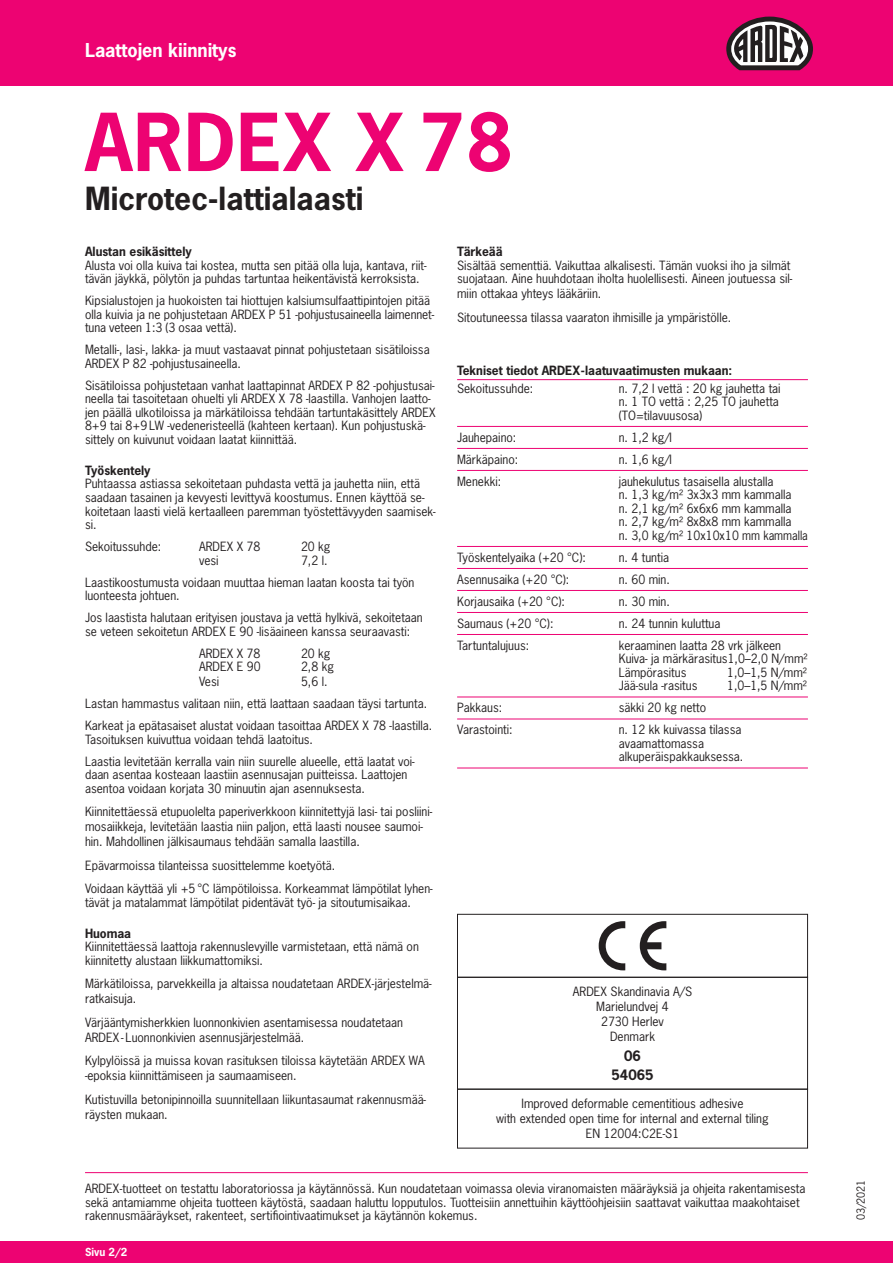
<style>
.page{position:relative;width:893px;height:1263px;background:#fff}
.page>*{position:absolute;margin:0;border:0;box-sizing:border-box;transform-origin:0 0}
.t1{font:700 75px "News Gothic Std";letter-spacing:.015em;color:#ed0372}
.t2{font:700 30px "News Gothic Std";letter-spacing:.005em;color:#231f20}
.t3{font:700 18px "News Gothic Std";color:#fff}
.t4{font:700 13.5px/19.2px "News Gothic Std";color:#231f20;text-align:center}
.t5{font:12px/13.5px "News Gothic Std";color:#231f20}
.t6{font:700 12px "News Gothic Std";color:#231f20}
.t7{font:700 10.5px "News Gothic Std";color:#fff}
.t8{font:10.5px "News Gothic Std";color:#231f20}
</style>
<div class="page">
<hr style="left:85px;top:1172px;width:723px;height:1px;background:#ed0372">
<div style="left:0;top:1242px;width:893px;height:21px;background:#ed0372"></div>
<div style="left:0;top:0;width:893px;height:85px;background:#ed0372"></div>
<div style="left:457px;top:914px;width:351px;height:64px;border:1px solid #231f20"></div>
<div style="left:457px;top:977px;width:351px;height:112px;border:1px solid #231f20"></div>
<div style="left:457px;top:1089px;width:351px;height:59px;border:1px solid #231f20"></div>
<svg style="left:599px;top:921px;width:26px;height:49px"></svg>
<svg style="left:640px;top:921px;width:26px;height:49px"></svg>
<hr style="left:457px;top:379px;width:351px;height:1px;background:#ed0372">
<hr style="left:457px;top:426px;width:351px;height:1px;background:#ed0372">
<hr style="left:457px;top:448px;width:351px;height:1px;background:#ed0372">
<hr style="left:457px;top:470px;width:351px;height:1px;background:#ed0372">
<hr style="left:457px;top:546px;width:351px;height:1px;background:#ed0372">
<hr style="left:457px;top:568px;width:351px;height:1px;background:#ed0372">
<hr style="left:457px;top:590px;width:351px;height:1px;background:#ed0372">
<hr style="left:457px;top:612px;width:351px;height:1px;background:#ed0372">
<hr style="left:457px;top:634px;width:351px;height:1px;background:#ed0372">
<hr style="left:457px;top:697px;width:351px;height:1px;background:#ed0372">
<hr style="left:457px;top:719px;width:351px;height:1px;background:#ed0372">
<hr style="left:457px;top:768px;width:351px;height:1px;background:#ed0372">
<svg style="left:726px;top:17px;width:87px;height:53px"></svg>
<h3 class="t3" style="left:85px;top:38px;width:153px">Laattojen kiinnitys</h3>
<h1 class="t1" style="left:85px;top:93px;width:429px">ARDEX X 78</h1>
<h2 class="t2" style="left:85px;top:179px;width:280px">Microtec-lattialaasti</h2>
<p class="t6" style="left:85px;top:244px;width:108px">Alustan esikäsittely</p>
<p class="t5" style="left:85px;top:258px;width:343px">Alusta voi olla kuiva tai kostea, mutta sen pitää olla luja, kantava, riit&shy;tävän jäykkä, pölytön ja puhdas tartuntaa heikentävistä kerroksista.</p>
<p class="t5" style="left:85px;top:294px;width:351px">Kipsialustojen ja huokoisten tai hiottujen kalsiumsulfaattipintojen pitää olla kuivia ja ne pohjustetaan ARDEX P 51 -pohjustusaineella laimennet&shy;tuna veteen 1:3 (3 osaa vettä).</p>
<p class="t5" style="left:85px;top:343px;width:346px">Metalli-, lasi-, lakka- ja muut vastaavat pinnat pohjustetaan sisätiloissa<br>ARDEX P 82 -pohjustusaineella.</p>
<p class="t5" style="left:85px;top:378px;width:352px">Sisätiloissa pohjustetaan vanhat laattapinnat ARDEX P 82 -pohjustusai&shy;neella tai tasoitetaan ohuelti yli ARDEX X 78 -laastilla. Vanhojen laatto&shy;jen päällä ulkotiloissa ja märkätiloissa tehdään tartuntakäsittely ARDEX 8+9 tai 8+9 LW -vedeneristeellä (kahteen kertaan). Kun pohjustuskä&shy;sittely on kuivunut voidaan laatat kiinnittää.</p>
<p class="t6" style="left:85px;top:462px;width:67px">Työskentely</p>
<p class="t5" style="left:85px;top:477px;width:352px">Puhtaassa astiassa sekoitetaan puhdasta vettä ja jauhetta niin, että saadaan tasainen ja kevyesti levittyvä koostumus. Ennen käyttöä se&shy;koitetaan laasti vielä kertaalleen paremman työstettävyyden saamisek&shy;si.</p>
<p class="t5" style="left:85px;top:540px;width:78px">Sekoitussuhde:</p>
<p class="t5" style="left:199px;top:540px;width:63px">ARDEX X 78</p>
<p class="t5" style="left:301px;top:540px;width:31px">20 kg</p>
<p class="t5" style="left:199px;top:553px;width:21px">vesi</p>
<p class="t6" style="left:457px;top:244px;width:47px">Tärkeää</p>
<p class="t5" style="left:457px;top:258px;width:337px">Sisältää sementtiä. Vaikuttaa alkalisesti. Tämän vuoksi iho ja silmät suojataan. Aine huuhdotaan iholta huolellisesti. Aineen joutuessa sil-</p>
<p class="t5" style="left:457px;top:282px;width:276px;line-height:23.5px">miin ottakaa yhteys lääkäriin.<br>Sitoutuneessa tilassa vaaraton ihmisille ja ympäristölle.</p>
<p class="t6" style="left:457px;top:362px;width:277px">Tekniset tiedot ARDEX-laatuvaatimusten mukaan:</p>
<p class="t5" style="left:457px;top:381px;width:78px">Sekoitussuhde:</p>
<p class="t5" style="left:619px;top:381px;width:163px">n. 7,2 l vettä : 20 kg jauhetta tai n. 1 TO vettä : 2,25 TO jauhetta (TO=tilavuusosa)</p>
<p class="t5" style="left:457px;top:430px;width:61px">Jauhepaino:</p>
<p class="t5" style="left:619px;top:430px;width:55px">n. 1,2 kg/l</p>
<p class="t5" style="left:457px;top:452px;width:63px">Märkäpaino:</p>
<p class="t5" style="left:619px;top:452px;width:55px">n. 1,6 kg/l</p>
<p class="t5" style="left:457px;top:474px;width:46px">Menekki:</p>
<p class="t5" style="left:619px;top:474px;width:191px">jauhekulutus tasaisella alustalla<br>n. 1,3 kg/m² 3x3x3 mm kammalla<br>n. 2,1 kg/m² 6x6x6 mm kammalla<br>n. 2,7 kg/m² 8x8x8 mm kammalla<br>n. 3,0 kg/m² 10x10x10 mm kammalla</p>
<p class="t5" style="left:457px;top:550px;width:130px">Työskentelyaika (+20 °C):</p>
<p class="t5" style="left:619px;top:550px;width:52px">n. 4 tuntia</p>
<p class="t5" style="left:457px;top:572px;width:114px">Asennusaika (+20 °C):</p>
<p class="t5" style="left:619px;top:572px;width:53px">n. 60 min.</p>
<p class="t5" style="left:457px;top:594px;width:109px">Korjausaika (+20 °C):</p>
<p class="t5" style="left:619px;top:594px;width:53px">n. 30 min.</p>
<p class="t5" style="left:457px;top:616px;width:98px">Saumaus (+20 °C):</p>
<p class="t5" style="left:619px;top:616px;width:103px">n. 24 tunnin kuluttua</p>
<p class="t5" style="left:457px;top:638px;width:74px">Tartuntalujuus:</p>
<p class="t5" style="left:619px;top:638px;width:190px">keraaminen laatta 28 vrk jälkeen<br>Kuiva- ja märkärasitus1,0–2,0 N/mm²<br>Lämpörasitus</p>
<p class="t5" style="left:85px;top:549px;width:331px;line-height:22px;text-indent:216px">7,2 l.<br>Laastikoostumusta voidaan muuttaa hieman laatan koosta tai työn</p>
<p class="t5" style="left:85px;top:584px;width:339px;line-height:22px">luonteesta johtuen.<br>Jos laastista halutaan erityisen joustava ja vettä hylkivä, sekoitetaan</p>
<p class="t5" style="left:199px;top:620px;width:213px;line-height:22px;text-indent:-114px">se veteen sekoitetun ARDEX E 90 -lisäaineen kanssa seuraavasti:<br>ARDEX X 78</p>
<p class="t5" style="left:301px;top:646px;width:31px">20 kg</p>
<p class="t5" style="left:199px;top:660px;width:63px">ARDEX E 90</p>
<p class="t5" style="left:301px;top:660px;width:34px">2,8 kg</p>
<p class="t5" style="left:199px;top:675px;width:22px">Vesi</p>
<p class="t5" style="left:727px;top:665px;width:81px">1,0–1,5 N/mm²</p>
<p class="t5" style="left:85px;top:670px;width:349px;line-height:22px;text-indent:216px">5,6 l.<br>Lastan hammastus valitaan niin, että laattaan saadaan täysi tartunta.<br>Karkeat ja epätasaiset alustat voidaan tasoittaa ARDEX X 78 -laastilla.</p>
<p class="t5" style="left:85px;top:728px;width:331px;line-height:22px">Tasoituksen kuivuttua voidaan tehdä laatoitus.<br>Laastia levitetään kerralla vain niin suurelle alueelle, että laatat voi-</p>
<p class="t5" style="left:85px;top:768px;width:324px">daan asentaa kosteaan laastiin asennusajan puitteissa. Laattojen asentoa voidaan korjata 30 minuutin ajan asennuksesta.</p>
<p class="t5" style="left:85px;top:804px;width:349px;line-height:15px">Kiinnitettäessä etupuolelta paperiverkkoon kiinnitettyjä lasi- tai posliini&shy;mosaiikkeja, levitetään laastia niin paljon, että laasti nousee saumoi&shy;hin. Mahdollinen jälkisaumaus tehdään samalla laastilla.</p>
<p class="t5" style="left:85px;top:853px;width:349px;line-height:23.4px">Epävarmoissa tilanteissa suosittelemme koetyötä.<br>Voidaan käyttää yli +5 °C lämpötiloissa. Korkeammat lämpötilat lyhen-</p>
<p class="t5" style="left:85px;top:895px;width:327px">tävät ja matalammat lämpötilat pidentävät työ- ja sitoutumisaikaa.</p>
<p class="t6" style="left:85px;top:925px;width:48px">Huomaa</p>
<p class="t5" style="left:85px;top:940px;width:335px">Kiinnitettäessä laattoja rakennuslevyille varmistetaan, että nämä on kiinnitetty alustaan liikkumattomiksi.</p>
<p class="t5" style="left:85px;top:976px;width:348px;line-height:15px">Märkätiloissa, parvekkeilla ja altaissa noudatetaan ARDEX-järjestelmä&shy;ratkaisuja.</p>
<p class="t5" style="left:85px;top:1015px;width:319px;line-height:15px">Värjääntymisherkkien luonnonkivien asentamisessa noudatetaan<br>ARDEX - Luonnonkivien asennusjärjestelmää.</p>
<p class="t5" style="left:85px;top:1053px;width:341px;line-height:15px">Kylpylöissä ja muissa kovan rasituksen tiloissa käytetään ARDEX WA -epoksia kiinnittämiseen ja saumaamiseen.</p>
<p class="t5" style="left:85px;top:1092px;width:343px;line-height:15px">Kutistuvilla betonipinnoilla suunnitellaan liikuntasaumat rakennusmää&shy;räysten mukaan.</p>
<p class="t5" style="left:619px;top:679px;width:80px">Jää-sula -rasitus</p>
<p class="t5" style="left:727px;top:679px;width:81px">1,0–1,5 N/mm²</p>
<p class="t5" style="left:457px;top:701px;width:47px">Pakkaus:</p>
<p class="t5" style="left:619px;top:701px;width:89px">säkki 20 kg netto</p>
<p class="t5" style="left:457px;top:723px;width:57px">Varastointi:</p>
<p class="t5" style="left:619px;top:723px;width:126px">n. 12 kk kuivassa tilassa avaamattomassa alkuperäispakkauksessa.</p>
<p class="t5" style="left:573px;top:984px;width:121px;line-height:15px;text-align:center">ARDEX Skandinavia A/S<br>Marielundvej 4<br>2730 Herlev<br>Denmark</p>
<p class="t4" style="left:611px;top:1045px;width:43px">06<br>54065</p>
<p class="t5" style="left:496px;top:1096px;width:274px;line-height:15px;text-align:center">Improved deformable cementitious adhesive<br>with extended open time for internal and external tiling<br>EN 12004:C2E-S1</p>
<p class="t5" style="left:85px;top:1182px;width:722px">ARDEX-tuotteet on testattu laboratoriossa ja käytännössä. Kun noudatetaan voimassa olevia viranomaisten määräyksiä ja ohjeita rakentamisesta sekä antamiamme ohjeita tuotteen käytöstä, saadaan haluttu lopputulos. Tuotteisiin annettuihin käyttöohjeisiin saattavat vaikuttaa maakohtaiset rakennusmääräykset, rakenteet, sertifiointivaatimukset ja käytännön kokemus.</p>
<p class="t8" style="left:854px;top:1220px;width:42px;rotate:-90deg">03/2021</p>
<p class="t7" style="left:85px;top:1245px;width:44px">Sivu 2/2</p>
</div>
